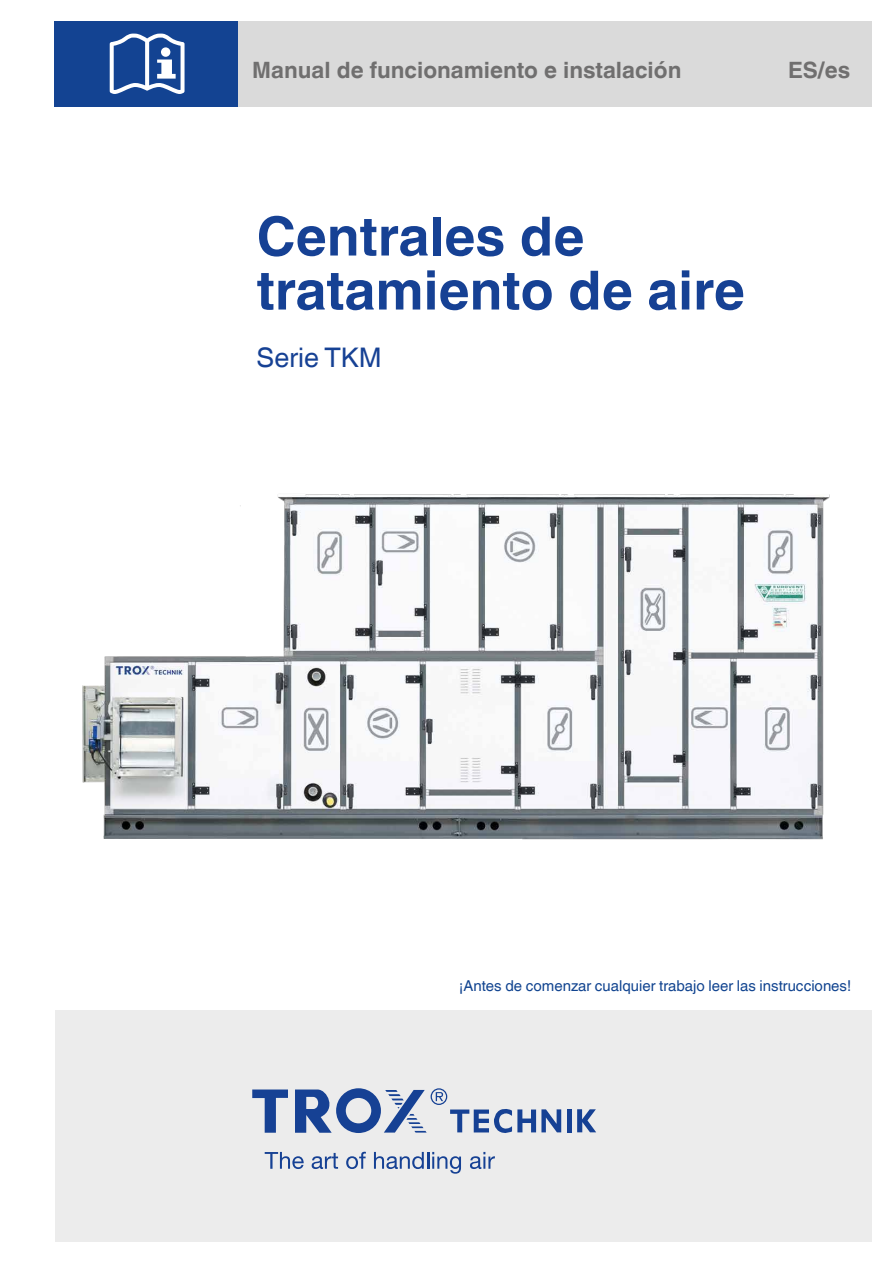
<style>
.page{position:relative;width:893px;height:1263px;background:#fff}
.page>*{position:absolute;margin:0;border:0;box-sizing:border-box;transform-origin:0 0}
.t1{font:700 54px/54px "TROX Helvetica";color:#164194}
.t2{font:27px "TROX Helvetica";color:#164194}
.t3{font:700 22.5px "TROX Helvetica";color:#706f6f}
.t4{font:15px "TROX Helvetica";color:#114490}
</style>
<div class="page">
<img style="left:82px;top:494px;width:748px;height:346px">
<div style="left:55px;top:1010px;width:817px;height:232px;background:#ececec"></div>
<svg style="left:312px;top:1153px;width:26px;height:16px"></svg>
<svg style="left:346px;top:1152px;width:20px;height:17px"></svg>
<svg style="left:374px;top:1152px;width:87px;height:22px"></svg>
<svg style="left:470px;top:1152px;width:25px;height:17px"></svg>
<svg style="left:265px;top:1152px;width:39px;height:17px"></svg>
<div style="left:567px;top:1109px;width:5px;height:23px;background:#164194"></div>
<svg style="left:577px;top:1109px;width:19px;height:23px"></svg>
<svg style="left:252px;top:1089px;width:36px;height:44px"></svg>
<svg style="left:295px;top:1088px;width:266px;height:45px"></svg>
<div style="left:54px;top:21px;width:184px;height:85px;background:#134392"></div>
<svg style="left:110px;top:34px;width:75px;height:60px"></svg>
<div style="left:161px;top:47px;width:9px;height:10px;background:#fff;border-radius:50%"></div>
<div style="left:238px;top:21px;width:634px;height:85px;background:#dadada"></div>
<h3 class="t3" style="left:252px;top:57px;width:431px">Manual de funcionamiento e instalación</h3>
<h3 class="t3" style="left:788px;top:57px;width:64px">ES/es</h3>
<h1 class="t1" style="left:257px;top:210px;width:490px">Centrales de tratamiento de aire</h1>
<h2 class="t2" style="left:257px;top:342px;width:127px">Serie TKM</h2>
<p class="t4" style="left:459px;top:977px;width:393px">¡Antes de comenzar cualquier trabajo leer las instrucciones!</p>
</div>
